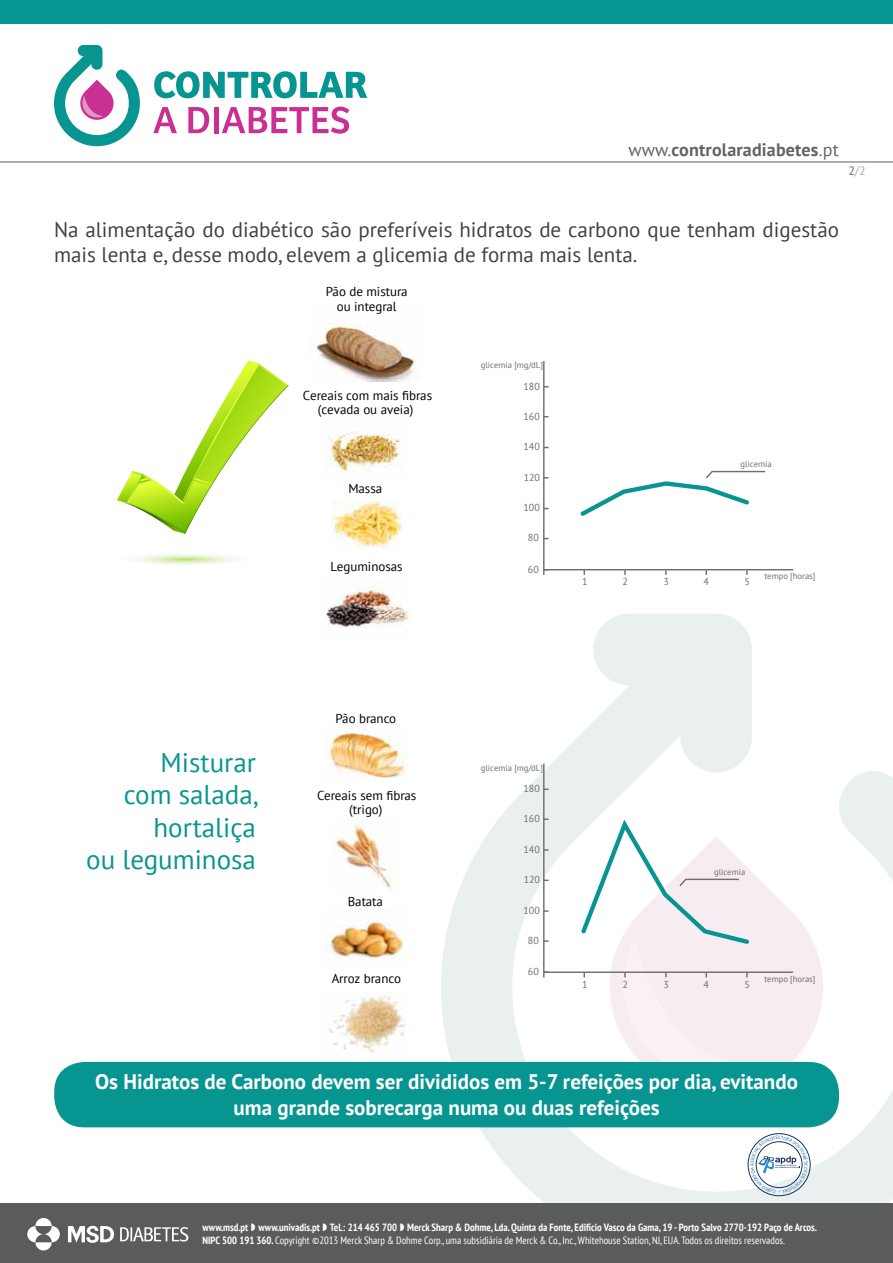
<style>
.page{position:relative;width:893px;height:1263px;background:#fff}
.page>*{position:absolute;margin:0;border:0;box-sizing:border-box;transform-origin:0 0}
.t1{font:27px/32.4px "PT Sans";color:#069590;text-align:right}
.t2{font:21px/25.2px "PT Sans";color:#414042}
.t3{font:700 21px/25.2px "PT Sans";color:#fff;text-align:center}
.t4{font:700 18px "PT Sans";letter-spacing:.01em;color:#636466}
.t5{font:12.9px/14.4px "PT Sans";color:#000;text-align:center}
.t6{font:12px "PT Sans";color:#a7a9ac}
.t7{font:700 condensed 10.5px/12.8px "PT Sans";color:#fff}
.t8{font:10.05px "PT Sans";color:#6d6e71}
.t9{font:8.7px "PT Sans";color:#6d6e71}
.s1{font-weight:400}
.s2{color:#636466}
</style>
<div class="page">
<svg style="left:441px;top:614px;width:452px;height:589px"></svg>
<div style="left:0;top:0;width:893px;height:24px;background:#069590"></div>
<svg style="left:154px;top:71px;width:213px;height:27px"></svg>
<svg style="left:153px;top:107px;width:24px;height:26px"></svg>
<svg style="left:188px;top:107px;width:21px;height:26px"></svg>
<div style="left:214px;top:107px;width:5px;height:26px;background:#c93092"></div>
<svg style="left:222px;top:107px;width:127px;height:27px"></svg>
<svg style="left:54px;top:45px;width:86px;height:101px"></svg>
<div style="left:0;top:1203px;width:893px;height:60px;background:#595b5d"></div>
<svg style="left:35px;top:1218px;width:17px;height:8px"></svg>
<svg style="left:35px;top:1242px;width:17px;height:8px"></svg>
<svg style="left:27px;top:1226px;width:16px;height:16px"></svg>
<svg style="left:44px;top:1226px;width:16px;height:16px"></svg>
<svg style="left:68px;top:1226px;width:46px;height:17px"></svg>
<svg style="left:120px;top:1227px;width:68px;height:14px"></svg>
<hr style="left:0;top:161px;width:893px;height:2px;background:#949598">
<img style="left:324px;top:726px;width:83px;height:52px">
<img style="left:317px;top:323px;width:105px;height:58px">
<img style="left:336px;top:820px;width:56px;height:69px">
<img style="left:324px;top:432px;width:79px;height:51px">
<img style="left:326px;top:915px;width:80px;height:44px">
<img style="left:328px;top:995px;width:78px;height:58px">
<img style="left:331px;top:500px;width:69px;height:48px">
<img style="left:326px;top:586px;width:83px;height:42px">
<svg style="left:543px;top:361px;width:251px;height:210px"></svg>
<svg style="left:543px;top:569px;width:6px;height:6px"></svg>
<svg style="left:577px;top:470px;width:190px;height:49px"></svg>
<svg style="left:542px;top:762px;width:253px;height:212px"></svg>
<svg style="left:543px;top:971px;width:6px;height:6px"></svg>
<svg style="left:578px;top:815px;width:181px;height:247px"></svg>
<svg style="left:134px;top:554px;width:103px;height:11px"></svg>
<svg style="left:117px;top:360px;width:172px;height:174px"></svg>
<div style="left:54px;top:1062px;width:785px;height:65px;background:#069590;border-radius:30px"></div>
<svg style="left:747px;top:1133px;width:64px;height:63px"></svg>
<h3 class="t4" style="left:628px;top:138px;width:212px"><span class="s1">www.</span>controlaradiabetes<span class="s1">.pt</span></h3>
<p class="t6" style="left:848px;top:163px;width:19px"><span class="s2">2</span>/2</p>
<h2 class="t2" style="left:54px;top:216px;width:786px">Na alimentação do diabético são preferíveis hidratos de carbono que tenham digestão mais lenta e, desse modo, elevem a glicemia de forma mais lenta.</h2>
<p class="t5" style="left:326px;top:284px;width:83px">Pão de mistura ou integral</p>
<p class="t5" style="left:303px;top:388px;width:131px">Cereais com mais fibras (cevada ou aveia)</p>
<p class="t5" style="left:348px;top:481px;width:35px">Massa</p>
<p class="t5" style="left:331px;top:559px;width:74px">Leguminosas</p>
<p class="t9" style="left:481px;top:359px;width:64px">glicemia [mg/dL]</p>
<p class="t8" style="left:523px;top:380px;width:18px">180</p>
<p class="t8" style="left:523px;top:410px;width:18px">160</p>
<p class="t8" style="left:523px;top:440px;width:18px">140</p>
<p class="t8" style="left:524px;top:471px;width:18px">120</p>
<p class="t8" style="left:523px;top:501px;width:18px">100</p>
<p class="t8" style="left:528px;top:531px;width:12px">80</p>
<p class="t8" style="left:528px;top:562px;width:12px">60</p>
<p class="t9" style="left:740px;top:459px;width:33px">glicemia</p>
<p class="t8" style="left:582px;top:575px;width:7px">1</p>
<p class="t8" style="left:622px;top:575px;width:7px">2</p>
<p class="t8" style="left:663px;top:575px;width:7px">3</p>
<p class="t8" style="left:704px;top:575px;width:7px">4</p>
<p class="t8" style="left:744px;top:575px;width:7px">5</p>
<p class="t9" style="left:764px;top:570px;width:53px">tempo [horas]</p>
<h1 class="t1" style="left:86px;top:745px;width:173px">Misturar<br>com salada, hortaliça<br>ou leguminosa</h1>
<p class="t5" style="left:336px;top:711px;width:62px">Pão branco</p>
<p class="t5" style="left:317px;top:788px;width:101px">Cereais sem fibras (trigo)</p>
<p class="t5" style="left:348px;top:894px;width:37px">Batata</p>
<p class="t5" style="left:332px;top:971px;width:71px">Arroz branco</p>
<p class="t9" style="left:481px;top:762px;width:64px">glicemia [mg/dL]</p>
<p class="t8" style="left:524px;top:766px;width:18px">120</p>
<p class="t8" style="left:523px;top:782px;width:18px">180</p>
<p class="t8" style="left:523px;top:812px;width:18px">160</p>
<p class="t8" style="left:523px;top:843px;width:18px">140</p>
<p class="t8" style="left:524px;top:873px;width:18px">120</p>
<p class="t8" style="left:523px;top:904px;width:18px">100</p>
<p class="t8" style="left:528px;top:934px;width:12px">80</p>
<p class="t8" style="left:528px;top:965px;width:12px">60</p>
<p class="t9" style="left:714px;top:866px;width:33px">glicemia</p>
<p class="t8" style="left:582px;top:977px;width:7px">1</p>
<p class="t8" style="left:622px;top:977px;width:7px">2</p>
<p class="t8" style="left:663px;top:977px;width:7px">3</p>
<p class="t8" style="left:704px;top:977px;width:7px">4</p>
<p class="t8" style="left:744px;top:977px;width:7px">5</p>
<p class="t9" style="left:764px;top:973px;width:53px">tempo [horas]</p>
<h2 class="t3" style="left:95px;top:1069px;width:704px">Os Hidratos de Carbono devem ser divididos em 5-7 refeições por dia, evitando uma grande sobrecarga numa ou duas refeições</h2>
<p class="t7" style="left:202px;top:1221px;width:616px">www.msd.pt www.univadis.pt Tel.: 214 465 700 Merck Sharp &amp; Dohme, Lda. Quinta da Fonte, Edifício Vasco da Gama, 19 - Porto Salvo 2770-192 Paço de Arcos.<br>NIPC 500 191 360. <span class="s1">Copyright ©2013 Merck Sharp &amp; Dohme Corp., uma subsidiária de Merck &amp; Co., Inc., Whitehouse Station, NJ, EUA. Todos os direitos reservados.</span></p>
</div>
